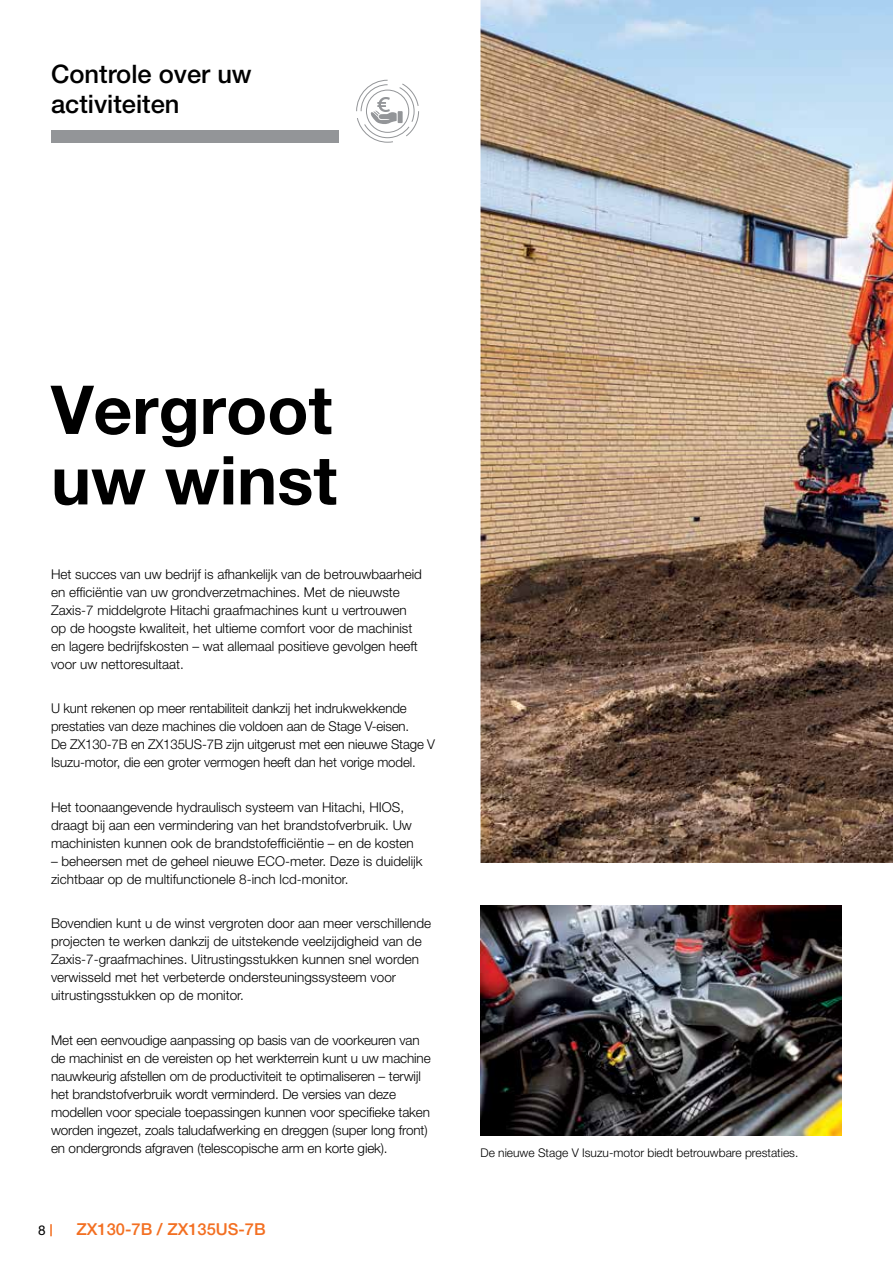
<style>
.page{position:relative;width:893px;height:1263px;background:#fff}
.page>*{position:absolute;margin:0;border:0;box-sizing:border-box;transform-origin:0 0}
.t1{font:700 67.5px/70.5px "Helvetica Neue LT Pro";color:#000}
.t2{font:500 25.5px/30px "Helvetica Neue LT Pro";color:#000}
.t3{font:500 16.5px "Helvetica Neue LT Pro";color:#f36f21}
.t4{font:300 13.5px/18px "Helvetica Neue LT Pro";color:#000}
.t5{font:13.5px "Helvetica Neue LT Pro";color:#000}
.t6{font:300 12px "Helvetica Neue LT Pro";color:#000}
</style>
<div class="page">
<svg style="left:50px;top:1224px;width:2px;height:12px"></svg>
<img style="left:480px;top:0;width:413px;height:863px">
<img style="left:480px;top:906px;width:362px;height:229px">
<div style="left:51px;top:130px;width:287px;height:13px;background:#939598"></div>
<svg style="left:356px;top:79px;width:63px;height:64px"></svg>
<h2 class="t2" style="left:51px;top:59px;width:202px">Controle over uw activiteiten</h2>
<h1 class="t1" style="left:51px;top:373px;width:288px">Vergroot uw winst</h1>
<p class="t4" style="left:51px;top:565px;width:372px">Het succes van uw bedrijf is afhankelijk van de betrouwbaarheid en efficiëntie van uw grondverzetmachines. Met de nieuwste Zaxis-7 middelgrote Hitachi graafmachines kunt u vertrouwen op de hoogste kwaliteit, het ultieme comfort voor de machinist en lagere bedrijfskosten – wat allemaal positieve gevolgen heeft voor uw nettoresultaat.</p>
<p class="t4" style="left:51px;top:699px;width:386px">U kunt rekenen op meer rentabiliteit dankzij het indrukwekkende prestaties van deze machines die voldoen aan de Stage V-eisen.<br>De ZX130-7B en ZX135US-7B zijn uitgerust met een nieuwe Stage V Isuzu-motor, die een groter vermogen heeft dan het vorige model.</p>
<p class="t4" style="left:51px;top:798px;width:364px">Het toonaangevende hydraulisch systeem van Hitachi, HIOS, draagt bij aan een vermindering van het brandstofverbruik. Uw machinisten kunnen ook de brandstofefficiëntie – en de kosten</p>
<p class="t4" style="left:51px;top:852px;width:373px">– beheersen met de geheel nieuwe ECO-meter. Deze is duidelijk zichtbaar op de multifunctionele 8-inch lcd-monitor.</p>
<p class="t4" style="left:51px;top:914px;width:382px">Bovendien kunt u de winst vergroten door aan meer verschillende projecten te werken dankzij de uitstekende veelzijdigheid van de Zaxis-7-graafmachines. Uitrustingsstukken kunnen snel worden verwisseld met het verbeterde ondersteuningssysteem voor uitrustingsstukken op de monitor.</p>
<p class="t4" style="left:51px;top:1031px;width:381px">Met een eenvoudige aanpassing op basis van de voorkeuren van de machinist en de vereisten op het werkterrein kunt u uw machine nauwkeurig afstellen om de productiviteit te optimaliseren – terwijl het brandstofverbruik wordt verminderd. De versies van deze modellen voor speciale toepassingen kunnen voor specifieke taken worden ingezet, zoals taludafwerking en dreggen (super long front) en ondergronds afgraven (telescopische arm en korte giek).</p>
<p class="t5" style="left:38px;top:1222px;width:9px">8</p>
<p class="t3" style="left:77px;top:1220px;width:191px">ZX130-7B / ZX135US-7B</p>
<p class="t6" style="left:480px;top:1145px;width:319px">De nieuwe Stage V Isuzu-motor biedt betrouwbare prestaties.</p>
</div>
